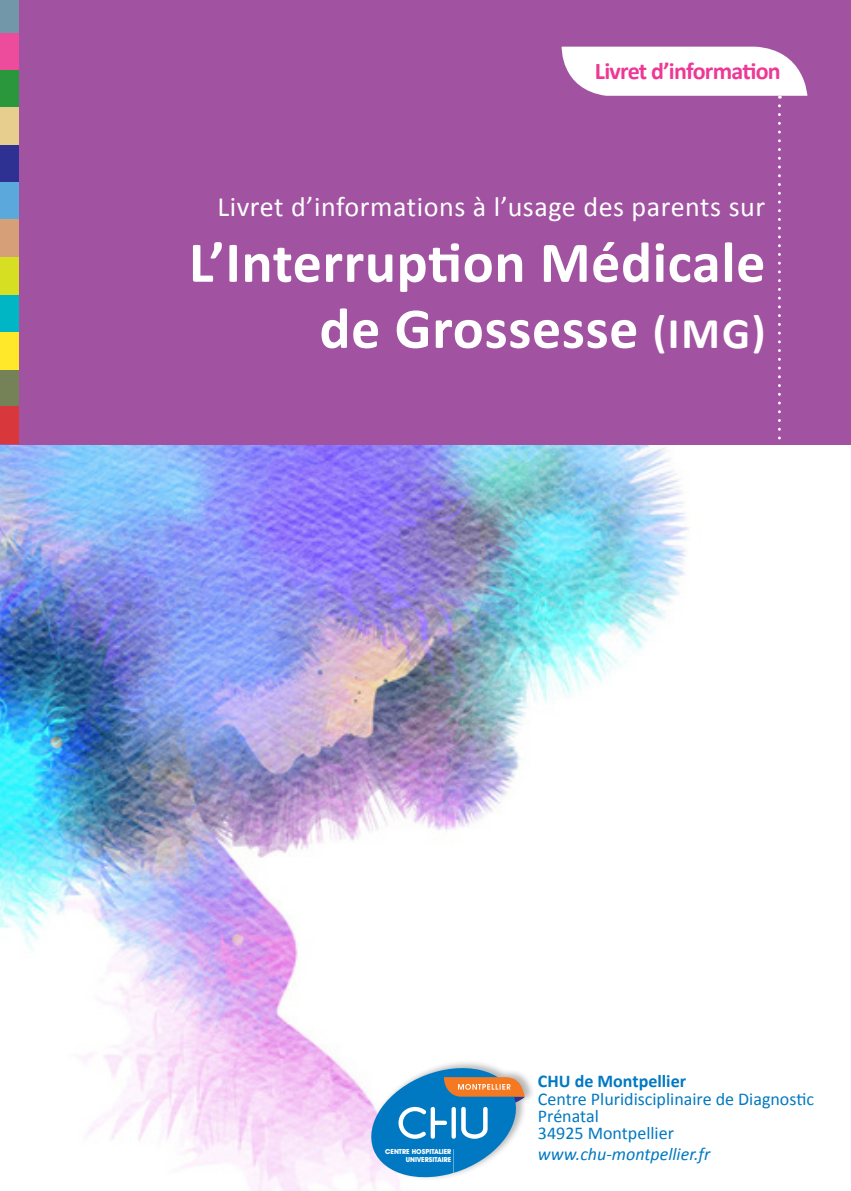
<style>
.page{position:relative;width:851px;height:1191px;background:#fff}
.page>*{position:absolute;margin:0;border:0;box-sizing:border-box;transform-origin:0 0}
.t1{font:700 58px "Calibri";letter-spacing:.01em;color:#fff}
.t2{font:28px "Calibri";letter-spacing:.02em;color:#fff}
.t3{font:700 24px "Calibri";letter-spacing:-.03em;color:#ed3896}
.t4{font:18px "Calibri";color:#0079c2}
.t5{font:italic 18px "Calibri";color:#0079c2}
.t6{font:700 18px "Calibri";color:#0079c2}
.t7{font:700 7px/8.4px "Avant Garde IT Cby BT";color:#fff;text-align:right}
.s1{font-size:44px}
</style>
<div class="page">
<img style="left:0;top:444px;width:850px;height:747px">
<div style="left:0;top:0;width:850px;height:444px;background:#a153a1"></div>
<div style="left:370px;top:1060px;width:165px;height:120px;background:#231f20;opacity:.32"></div>
<svg style="left:369px;top:1066px;width:155px;height:111px"></svg>
<svg style="left:561px;top:47px;width:246px;height:52px"></svg>
<svg style="left:777px;top:106px;width:3px;height:505px"></svg>
<div style="left:0;top:369px;width:18px;height:38px;background:#758258"></div>
<div style="left:0;top:332px;width:18px;height:37px;background:#ffe82a"></div>
<div style="left:0;top:407px;width:18px;height:37px;background:#d8373c"></div>
<div style="left:0;top:294px;width:19px;height:38px;background:#00b6c4"></div>
<div style="left:0;top:257px;width:19px;height:37px;background:#d6df21"></div>
<div style="left:0;top:182px;width:19px;height:37px;background:#5ba8dc"></div>
<div style="left:0;top:219px;width:19px;height:38px;background:#d79f78"></div>
<div style="left:0;top:144px;width:19px;height:38px;background:#2e3092"></div>
<div style="left:0;top:107px;width:19px;height:37px;background:#e8ce8e"></div>
<div style="left:0;top:70px;width:19px;height:37px;background:#2a973d"></div>
<div style="left:0;top:32px;width:19px;height:38px;background:#ed4c9c"></div>
<div style="left:0;top:0;width:19px;height:32px;background:#7197a8"></div>
<p class="t3" style="left:595px;top:54px;width:187px">Livret d’information</p>
<p class="t2" style="left:217px;top:187px;width:549px">Livret d’informations à l’usage des parents sur</p>
<p class="t1" style="left:189px;top:221px;width:578px">L’Interruption Médicale</p>
<p class="t1" style="left:319px;top:287px;width:447px">de Grossesse <span class="s1">(IMG)</span></p>
<p class="t7" style="left:385px;top:1147px;width:68px">CENTRE HOSPITALIER<br>UNIVERSITAIRE</p>
<p class="t6" style="left:538px;top:1068px;width:150px">CHU de Montpellier</p>
<p class="t4" style="left:538px;top:1086px;width:277px">Centre Pluridisciplinaire de Diagnostic</p>
<p class="t4" style="left:538px;top:1103px;width:62px">Prénatal</p>
<p class="t4" style="left:538px;top:1120px;width:137px">34925 Montpellier</p>
<p class="t5" style="left:538px;top:1141px;width:174px">www.chu-montpellier.fr</p>
</div>
